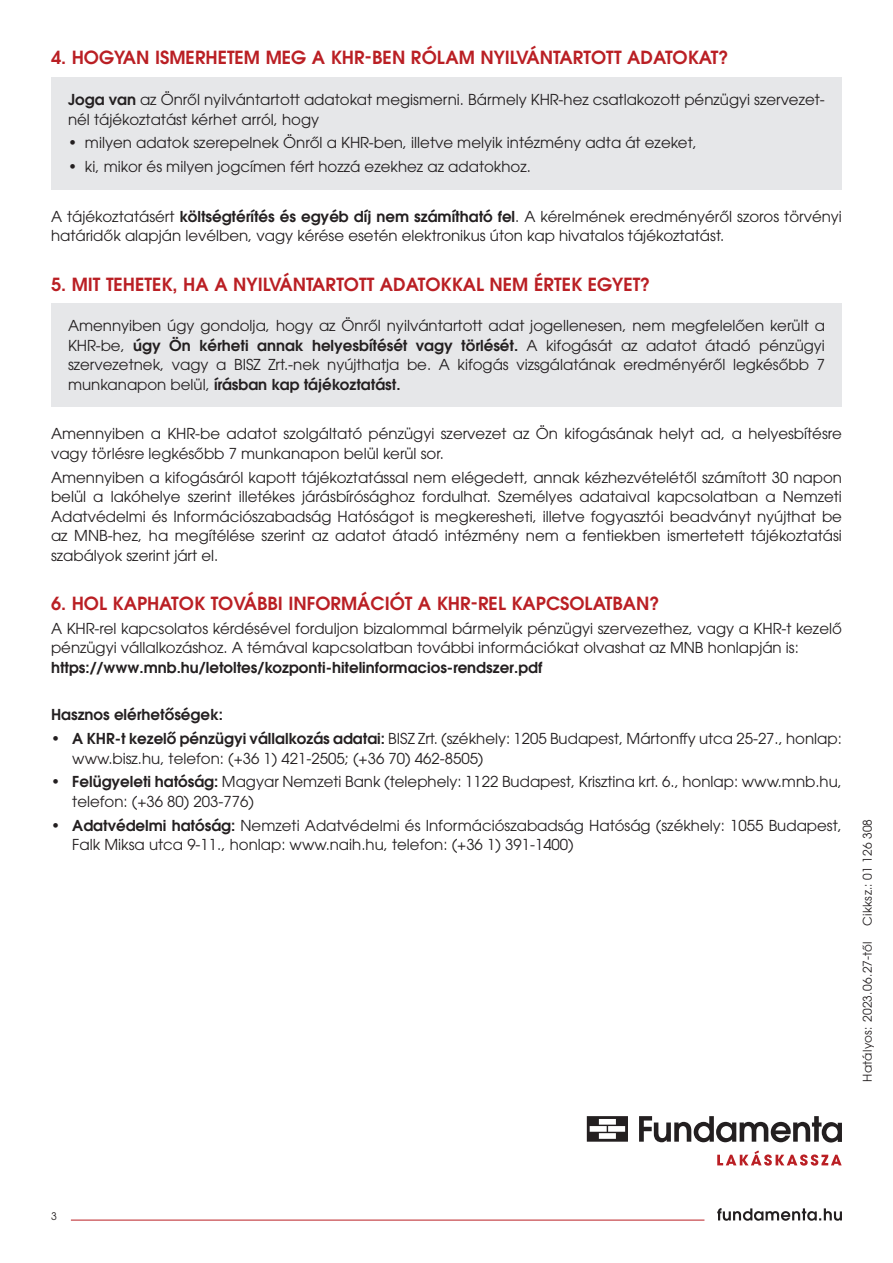
<style>
.page{position:relative;width:893px;height:1263px;background:#fff}
.page>*{position:absolute;margin:0;border:0;box-sizing:border-box;transform-origin:0 0}
.t1{font:600 18px "ITC Avant Garde Pro";color:#ba1f24}
.kenyér_OKOK{font:15px/19.5px "ITC Avant Garde Pro";color:#231f20}
.kenyér_OKOK-2{font:600 15px "ITC Avant Garde Pro";color:#231f20}
.címek__piros{font:600 15px "ITC Avant Garde Pro";color:#231f20}
.t2{font:12px "ITC Avant Garde Pro";letter-spacing:.025em;color:#231f20}
.t3{font:10.5px "ITC Avant Garde Pro";color:#231f20}
.s1{font-weight:600}
</style>
<div class="page">
<svg style="left:717px;top:1208px;width:125px;height:13px"></svg>
<svg style="left:587px;top:1116px;width:41px;height:26px"></svg>
<svg style="left:639px;top:1116px;width:203px;height:26px"></svg>
<svg style="left:717px;top:1150px;width:125px;height:15px"></svg>
<hr style="left:71px;top:1220px;width:633px;height:1px;background:#ba1f24">
<div style="left:51px;top:77px;width:791px;height:112px;background:#e6e7e9"></div>
<div style="left:51px;top:303px;width:791px;height:104px;background:#e6e7e9"></div>
<p class="t1" style="left:51px;top:46px;width:679px">4. HOGYAN ISMERHETEM MEG A KHR-BEN RÓLAM NYILVÁNTARTOTT ADATOKAT?</p>
<p class="kenyér_OKOK" style="left:68px;top:90px;width:758px"><span class="s1">Joga van</span> az Önről nyilvántartott adatokat megismerni. Bármely KHR-hez csatlakozott pénzügyi szervezet&shy;nél tájékoztatást kérhet arról, hogy</p>
<p class="kenyér_OKOK" style="left:68px;top:133px;width:630px">• milyen adatok szerepelnek Önről a KHR-ben, illetve melyik intézmény adta át ezeket,</p>
<p class="kenyér_OKOK" style="left:68px;top:157px;width:464px">• ki, mikor és milyen jogcímen fért hozzá ezekhez az adatokhoz.</p>
<p class="kenyér_OKOK" style="left:51px;top:206px;width:792px">A tájékoztatásért <span class="s1">költségtérítés és egyéb díj nem számítható fel</span>. A kérelmének eredményéről szoros törvényi határidők alapján levélben, vagy kérése esetén elektronikus úton kap hivatalos tájékoztatást.</p>
<p class="t1" style="left:51px;top:272px;width:601px">5. MIT TEHETEK, HA A NYILVÁNTARTOTT ADATOKKAL NEM ÉRTEK EGYET?</p>
<p class="kenyér_OKOK" style="left:68px;top:316px;width:758px;text-align:justify">Amennyiben úgy gondolja, hogy az Önről nyilvántartott adat jogellenesen, nem megfelelően került a KHR-be, <span class="s1">úgy Ön kérheti annak helyesbítését vagy törlését.</span> A kifogását az adatot átadó pénzügyi szervezetnek, vagy a BISZ Zrt.-nek nyújthatja be. A kifogás vizsgálatának eredményéről legkésőbb 7 munkanapon belül, <span class="s1">írásban kap tájékoztatást.</span></p>
<p class="kenyér_OKOK" style="left:51px;top:424px;width:792px">Amennyiben a KHR-be adatot szolgáltató pénzügyi szervezet az Ön kifogásának helyt ad, a helyesbítésre vagy törlésre legkésőbb 7 munkanapon belül kerül sor.</p>
<p class="kenyér_OKOK" style="left:51px;top:467px;width:792px;text-align:justify">Amennyiben a kifogásáról kapott tájékoztatással nem elégedett, annak kézhezvételétől számított 30 napon belül a lakóhelye szerint illetékes járásbírósághoz fordulhat. Személyes adataival kapcsolatban a Nemzeti Adatvédelmi és Információszabadság Hatóságot is megkeresheti, illetve fogyasztói beadványt nyújthat be az MNB-hez, ha megítélése szerint az adatot átadó intézmény nem a fentiekben ismertetett tájékoztatási szabályok szerint járt el.</p>
<p class="t1" style="left:51px;top:592px;width:610px">6. HOL KAPHATOK TOVÁBBI INFORMÁCIÓT A KHR-REL KAPCSOLATBAN?</p>
<p class="kenyér_OKOK" style="left:51px;top:618px;width:792px">A KHR-rel kapcsolatos kérdésével forduljon bizalommal bármelyik pénzügyi szervezethez, vagy a KHR-t kezelő pénzügyi vállalkozáshoz. A témával kapcsolatban további információkat olvashat az MNB honlapján is:</p>
<p class="kenyér_OKOK-2" style="left:51px;top:657px;width:493px">https://www.mnb.hu/letoltes/kozponti-hitelinformacios-rendszer.pdf</p>
<p class="címek__piros" style="left:51px;top:705px;width:173px">Hasznos elérhetőségek:</p>
<p class="kenyér_OKOK" style="left:72px;top:729px;width:771px;text-indent:-21px">• <span class="s1">A KHR-t kezelő pénzügyi vállalkozás adatai:</span> BISZ Zrt. (székhely: 1205 Budapest, Mártonffy utca 25-27., honlap: www.bisz.hu, telefon: (+36 1) 421-2505; (+36 70) 462-8505)</p>
<p class="kenyér_OKOK" style="left:72px;top:772px;width:771px;text-indent:-21px">• <span class="s1">Felügyeleti hatóság:</span> Magyar Nemzeti Bank (telephely: 1122 Budapest, Krisztina krt. 6., honlap: www.mnb.hu, telefon: (+36 80) 203-776)</p>
<p class="kenyér_OKOK" style="left:72px;top:815px;width:771px;text-indent:-21px">• <span class="s1">Adatvédelmi hatóság:</span> Nemzeti Adatvédelmi és Információszabadság Hatóság (székhely: 1055 Budapest,<br>Falk Miksa utca 9-11., honlap: www.naih.hu, telefon: (+36 1) 391-1400)</p>
<p class="t2" style="left:860px;top:926px;width:108px;rotate:-90deg">Cikksz.: 01 126 308</p>
<p class="t2" style="left:860px;top:1082px;width:142px;rotate:-90deg">Hatályos: 2023.06.27-től</p>
<p class="t3" style="left:51px;top:1210px;width:7px">3</p>
</div>
